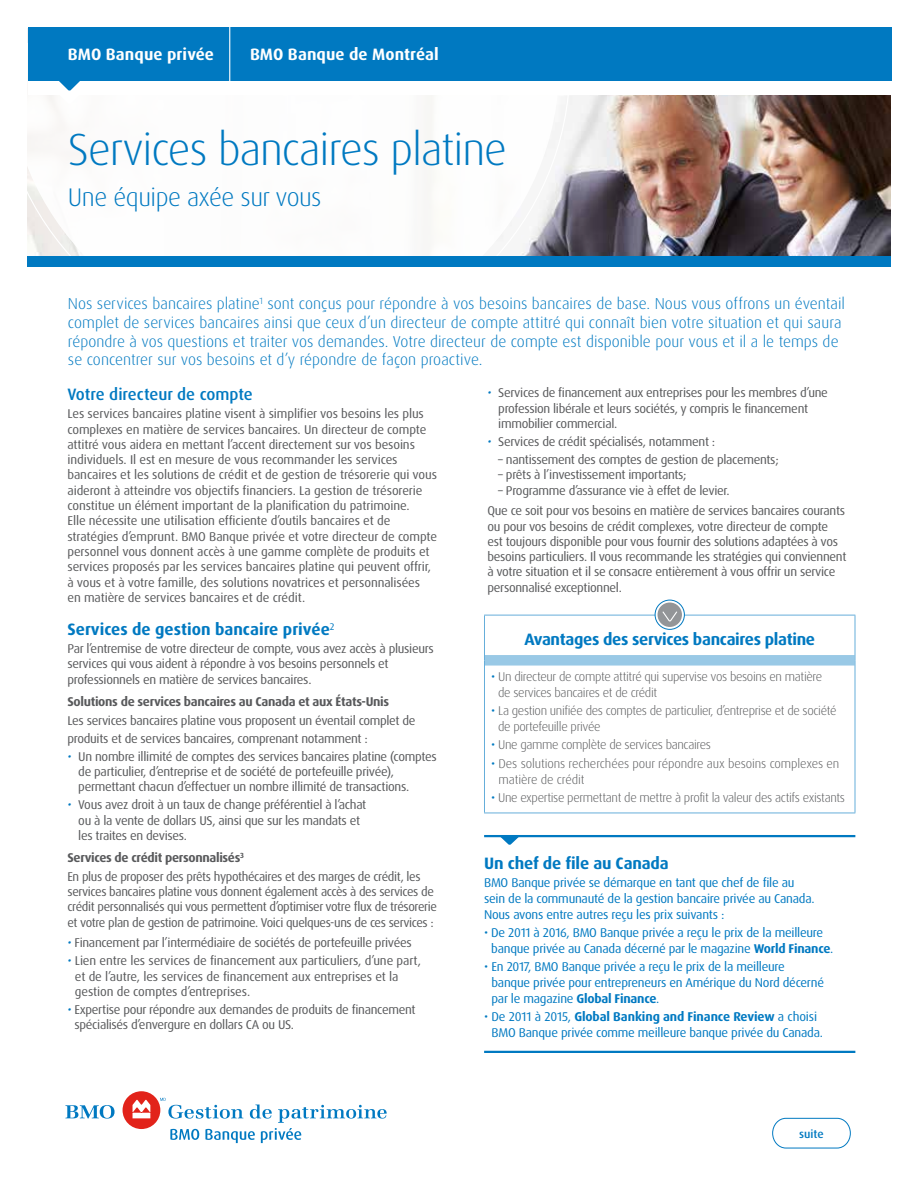
<style>
.page{position:relative;width:918px;height:1188px;background:#fff}
.page>*{position:absolute;margin:0;border:0;box-sizing:border-box;transform-origin:0 0}
.t1{font:300 45px "Dax Pro";letter-spacing:-.025em;color:#0079c1}
.t2{font:300 25.5px "Dax Pro";letter-spacing:-.02em;color:#0079c1}
.t3{font:700 16.5px "Dax Pro";letter-spacing:-.01em;color:#0079c1}
.t4{font:700 16.5px "Dax";letter-spacing:.005em;color:#fff}
.t5{font:500 16.5px "Dax Pro";color:#0079c1}
.t6{font:300 15.75px/18.9px "Dax Pro";color:#0079c1}
.t7{font:12.75px/15.3px "Dax Pro";letter-spacing:-.025em;color:#58595b}
.t8{font:12.75px/15.8px "Dax Pro";letter-spacing:-.02em;color:#0079c1}
.t9{font:300 12.75px/15.8px "Dax Pro";letter-spacing:-.03em;color:#58595b}
.t10{font:300 12.75px/15.8px "Dax Pro";letter-spacing:-.01em;color:#58595b}
.t11{font:700 12.75px "Dax Pro";letter-spacing:-.025em;color:#58595b}
.t12{font:500 11.55px "Dax Pro";color:#0079c1}
.s1{font-style:italic;color:#0079c1}
.s2{font-weight:400;color:#0079c1}
.s3{font-weight:700}
</style>
<div class="page">
<div style="left:772px;top:1118px;width:79px;height:30px;border:1px solid #0079c1;border-radius:14px"></div>
<div style="left:123px;top:1091px;width:37px;height:38px;background:#e2231a;border-radius:50%"></div>
<svg style="left:133px;top:1100px;width:17px;height:18px"></svg>
<svg style="left:65px;top:1105px;width:50px;height:14px"></svg>
<svg style="left:160px;top:1098px;width:227px;height:45px"></svg>
<img style="left:570px;top:95px;width:321px;height:161px">
<svg style="left:27px;top:95px;width:532px;height:161px"></svg>
<div style="left:28px;top:27px;width:864px;height:54px;background:#0079c1"></div>
<svg style="left:59px;top:81px;width:21px;height:23px"></svg>
<hr style="left:229px;top:19px;width:1px;height:68px;background:#fff">
<div style="left:27px;top:256px;width:864px;height:11px;background:#0079c1"></div>
<div style="left:485px;top:655px;width:370px;height:11px;background:#99c9e6"></div>
<hr style="left:484px;top:615px;width:1px;height:45px;background:#66aeda">
<hr style="left:484px;top:615px;width:371px;height:1px;background:#66aeda">
<hr style="left:855px;top:615px;width:1px;height:45px;background:#66aeda">
<hr style="left:484px;top:660px;width:1px;height:153px;background:#66aeda">
<hr style="left:855px;top:660px;width:1px;height:153px;background:#66aeda">
<hr style="left:484px;top:813px;width:371px;height:1px;background:#66aeda">
<svg style="left:655px;top:600px;width:29px;height:29px"></svg>
<div style="left:655px;top:600px;width:30px;height:30px;border:1px solid #0079c1;border-radius:50%"></div>
<div style="left:658px;top:603px;width:24px;height:24px;background:#939598;border-radius:50%"></div>
<svg style="left:662px;top:611px;width:15px;height:11px"></svg>
<hr style="left:484px;top:835px;width:371px;height:2px;background:#0079c1">
<svg style="left:499px;top:837px;width:21px;height:8px"></svg>
<hr style="left:484px;top:1051px;width:371px;height:2px;background:#0079c1">
<p class="t4" style="left:68px;top:45px;width:148px">BMO Banque privée</p>
<p class="t4" style="left:250px;top:45px;width:190px">BMO Banque de Montréal</p>
<h1 class="t1" style="left:68px;top:121px;width:441px">Services bancaires platine</h1>
<h2 class="t2" style="left:68px;top:181px;width:255px">Une équipe axée sur vous</h2>
<p class="t6" style="left:68px;top:294px;width:779px">Nos services bancaires platine<sup>1</sup> sont conçus pour répondre à vos besoins bancaires de base. Nous vous offrons un éventail complet de services bancaires ainsi que ceux d’un directeur de compte attitré qui connaît bien votre situation et qui saura répondre à vos questions et traiter vos demandes. Votre directeur de compte est disponible pour vous et il a le temps de se concentrer sur vos besoins et d’y répondre de façon proactive.</p>
<p class="t7" style="left:498px;top:385px;width:331px;text-indent:-11px"><span class="s1">•</span> Services de financement aux entreprises pour les membres d’une profession libérale et leurs sociétés, y compris le financement immobilier commercial.</p>
<p class="t7" style="left:488px;top:434px;width:229px"><span class="s1">•</span> Services de crédit spécialisés, notamment :</p>
<p class="t7" style="left:498px;top:452px;width:282px">– nantissement des comptes de gestion de placements;</p>
<p class="t7" style="left:498px;top:467px;width:190px">– prêts à l’investissement importants;</p>
<p class="t7" style="left:488px;top:480px;width:359px;line-height:20.7px;text-indent:11px">– Programme d’assurance vie à effet de levier.<br>Que ce soit pour vos besoins en matière de services bancaires courants</p>
<p class="t7" style="left:488px;top:519px;width:360px">ou pour vos besoins de crédit complexes, votre directeur de compte est toujours disponible pour vous fournir des solutions adaptées à vos besoins particuliers. Il vous recommande les stratégies qui conviennent à votre situation et il se consacre entièrement à vous offrir un service personnalisé exceptionnel.</p>
<p class="t3" style="left:524px;top:629px;width:292px">Avantages des services bancaires platine</p>
<p class="t9" style="left:498px;top:669px;width:326px;text-indent:-7px"><span class="s2">•</span> Un directeur de compte attitré qui supervise vos besoins en matière de services bancaires et de crédit</p>
<p class="t9" style="left:498px;top:703px;width:340px;text-indent:-7px"><span class="s2">•</span> La gestion unifiée des comptes de particulier, d’entreprise et de société de portefeuille privée</p>
<p class="t9" style="left:491px;top:737px;width:221px"><span class="s2">•</span> Une gamme complète de services bancaires</p>
<p class="t10" style="left:499px;top:756px;width:342px;text-indent:-7px"><span class="s2">•</span> Des solutions recherchées pour répondre aux besoins complexes en matière de crédit</p>
<p class="t9" style="left:491px;top:790px;width:355px"><span class="s2">•</span> Une expertise permettant de mettre à profit la valeur des actifs existants</p>
<p class="t5" style="left:68px;top:384px;width:187px">Votre directeur de compte</p>
<p class="t7" style="left:68px;top:406px;width:371px">Les services bancaires platine visent à simplifier vos besoins les plus complexes en matière de services bancaires. Un directeur de compte attitré vous aidera en mettant l’accent directement sur vos besoins individuels. Il est en mesure de vous recommander les services bancaires et les solutions de crédit et de gestion de trésorerie qui vous aideront à atteindre vos objectifs financiers. La gestion de trésorerie constitue un élément important de la planification du patrimoine.<br>Elle nécessite une utilisation efficiente d’outils bancaires et de stratégies d’emprunt. BMO Banque privée et votre directeur de compte personnel vous donnent accès à une gamme complète de produits et services proposés par les services bancaires platine qui peuvent offrir, à vous et à votre famille, des solutions novatrices et personnalisées<br>en matière de services bancaires et de crédit.</p>
<p class="t3" style="left:68px;top:619px;width:269px">Services de gestion bancaire privée<sup>2</sup></p>
<p class="t7" style="left:68px;top:641px;width:368px">Par l’entremise de votre directeur de compte, vous avez accès à plusieurs services qui vous aident à répondre à vos besoins personnels et professionnels en matière de services bancaires.</p>
<p class="t11" style="left:68px;top:693px;width:323px">Solutions de services bancaires au Canada et aux États-Unis</p>
<p class="t7" style="left:68px;top:711px;width:350px;line-height:18px">Les services bancaires platine vous proposent un éventail complet de produits et de services bancaires, comprenant notamment :</p>
<p class="t7" style="left:78px;top:749px;width:360px;text-indent:-11px"><span class="s1">•</span> Un nombre illimité de comptes des services bancaires platine (comptes de particulier, d’entreprise et de société de portefeuille privée), permettant chacun d’effectuer un nombre illimité de transactions.</p>
<p class="t7" style="left:78px;top:797px;width:290px;text-indent:-11px"><span class="s1">•</span> Vous avez droit à un taux de change préférentiel à l’achat ou à la vente de dollars US, ainsi que sur les mandats et les traites en devises.</p>
<p class="t7" style="left:68px;top:848px;width:355px;line-height:18.8px"><span class="s3">Services de crédit personnalisés</span><sup>3<br></sup>En plus de proposer des prêts hypothécaires et des marges de crédit, les</p>
<p class="t7" style="left:68px;top:884px;width:371px">services bancaires platine vous donnent également accès à des services de crédit personnalisés qui vous permettent d’optimiser votre flux de trésorerie et votre plan de gestion de patrimoine. Voici quelques-uns de ces services :</p>
<p class="t7" style="left:68px;top:935px;width:346px"><span class="s1">•</span> Financement par l’intermédiaire de sociétés de portefeuille privées</p>
<p class="t7" style="left:75px;top:953px;width:348px;text-indent:-7px"><span class="s1">•</span> Lien entre les services de financement aux particuliers, d’une part, et de l’autre, les services de financement aux entreprises et la gestion de comptes d’entreprises.</p>
<p class="t7" style="left:75px;top:1002px;width:343px;text-indent:-7px"><span class="s1">•</span> Expertise pour répondre aux demandes de produits de financement spécialisés d’envergure en dollars CA ou US.</p>
<p class="t3" style="left:484px;top:852px;width:186px">Un chef de file au Canada</p>
<p class="t8" style="left:484px;top:875px;width:332px">BMO Banque privée se démarque en tant que chef de file au sein de la communauté de la gestion bancaire privée au Canada.<br>Nous avons entre autres reçu les prix suivants :</p>
<p class="t8" style="left:491px;top:925px;width:344px;text-indent:-7px">• De 2011 à 2016, BMO Banque privée a reçu le prix de la meilleure banque privée au Canada décerné par le magazine <span class="s3">World Finance</span>.</p>
<p class="t8" style="left:492px;top:959px;width:334px;text-indent:-7px">• En 2017, BMO Banque privée a reçu le prix de la meilleure banque privée pour entrepreneurs en Amérique du Nord décerné par le magazine <span class="s3">Global Finance</span>.</p>
<p class="t8" style="left:484px;top:1009px;width:340px;text-align:center">• De 2011 à 2015, <span class="s3">Global Banking and Finance Review</span> a choisi<br>BMO Banque privée comme meilleure banque privée du Canada.</p>
<p class="t12" style="left:799px;top:1126px;width:26px">suite</p>
</div>
